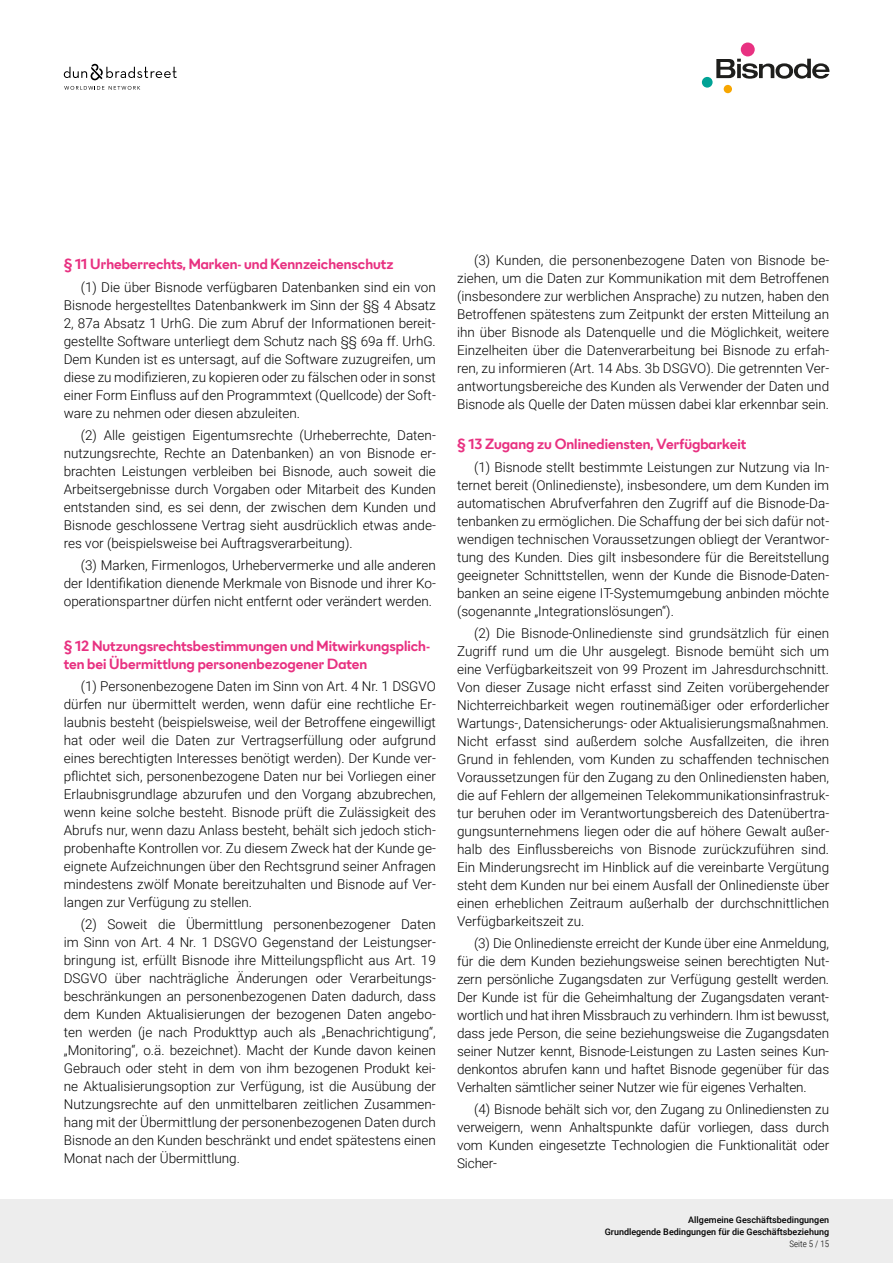
<style>
.page{position:relative;width:893px;height:1263px;background:#fff}
.page>*{position:absolute;margin:0;border:0;box-sizing:border-box;transform-origin:0 0}
.t1{font:300 13.5px/18px "Roboto";color:#000;text-align:justify}
.t2{font:700 13.5px/18px "Bisnode Sans";color:#e83181}
.t3{font:500 9px/12px "Roboto";color:#000;text-align:right}
.t4{font:300 9px "Roboto Condensed";color:#000}
</style>
<div class="page">
<div style="left:0;top:1199px;width:893px;height:64px;background:#ededed"></div>
<svg style="left:716px;top:59px;width:113px;height:20px"></svg>
<div style="left:741px;top:43px;width:14px;height:13px;background:#e83181;border-radius:50%"></div>
<div style="left:702px;top:77px;width:11px;height:11px;background:#00a295;border-radius:50%"></div>
<div style="left:724px;top:85px;width:8px;height:8px;background:#f7a600;border-radius:50%"></div>
<svg style="left:64px;top:63px;width:113px;height:17px"></svg>
<svg style="left:64px;top:86px;width:76px;height:4px"></svg>
<p class="t2" style="left:64px;top:255px;width:331px">§ 11 Urheberrechts, Marken- und Kennzeichenschutz</p>
<p class="t1" style="left:64px;top:277px;width:374px;text-indent:17px">(1) Die über Bisnode verfügbaren Datenbanken sind ein von Bisnode hergestelltes Datenbankwerk im Sinn der §§ 4 Absatz 2, 87a Absatz 1 UrhG. Die zum Abruf der Informationen bereit&shy;gestellte Software unterliegt dem Schutz nach §§ 69a ff. UrhG.<br>Dem Kunden ist es untersagt, auf die Software zuzugreifen, um diese zu modifizieren, zu kopieren oder zu fälschen oder in sonst einer Form Einfluss auf den Programmtext (Quellcode) der Soft&shy;ware zu nehmen oder diesen abzuleiten.</p>
<p class="t1" style="left:64px;top:425px;width:374px;text-indent:17px">(2) Alle geistigen Eigentumsrechte (Urheberrechte, Daten&shy;nutzungsrechte, Rechte an Datenbanken) an von Bisnode er&shy;brachten Leistungen verbleiben bei Bisnode, auch soweit die Arbeitsergebnisse durch Vorgaben oder Mitarbeit des Kunden entstanden sind, es sei denn, der zwischen dem Kunden und Bisnode geschlossene Vertrag sieht ausdrücklich etwas ande&shy;res vor (beispielsweise bei Auftragsverarbeitung).</p>
<p class="t1" style="left:64px;top:556px;width:374px;text-indent:17px">(3) Marken, Firmenlogos, Urhebervermerke und alle anderen der Identifikation dienende Merkmale von Bisnode und ihrer Ko&shy;operationspartner dürfen nicht entfernt oder verändert werden.</p>
<p class="t2" style="left:64px;top:636px;width:368px">§ 12 Nutzungsrechtsbestimmungen und Mitwirkungsplich&shy;ten bei Übermittlung personenbezogener Daten</p>
<p class="t1" style="left:64px;top:676px;width:374px;text-indent:17px">(1) Personenbezogene Daten im Sinn von Art. 4 Nr. 1 DSGVO dürfen nur übermittelt werden, wenn dafür eine rechtliche Er&shy;laubnis besteht (beispielsweise, weil der Betroffene eingewilligt hat oder weil die Daten zur Vertragserfüllung oder aufgrund eines berechtigten Interesses benötigt werden). Der Kunde ver&shy;pflichtet sich, personenbezogene Daten nur bei Vorliegen einer Erlaubnisgrundlage abzurufen und den Vorgang abzubrechen, wenn keine solche besteht. Bisnode prüft die Zulässigkeit des Abrufs nur, wenn dazu Anlass besteht, behält sich jedoch stich&shy;probenhafte Kontrollen vor. Zu diesem Zweck hat der Kunde ge&shy;eignete Aufzeichnungen über den Rechtsgrund seiner Anfragen mindestens zwölf Monate bereitzuhalten und Bisnode auf Ver&shy;langen zur Verfügung zu stellen.</p>
<p class="t1" style="left:64px;top:915px;width:374px;text-indent:17px">(2) Soweit die Übermittlung personenbezogener Daten im Sinn von Art. 4 Nr. 1 DSGVO Gegenstand der Leistungser&shy;bringung ist, erfüllt Bisnode ihre Mitteilungspflicht aus Art. 19<br>DSGVO über nachträgliche Änderungen oder Verarbeitungs&shy;beschränkungen an personenbezogenen Daten dadurch, dass dem Kunden Aktualisierungen der bezogenen Daten angebo&shy;ten werden (je nach Produkttyp auch als „Benachrichtigung“, „Monitoring“, o.ä. bezeichnet). Macht der Kunde davon keinen Gebrauch oder steht in dem von ihm bezogenen Produkt kei&shy;ne Aktualisierungsoption zur Verfügung, ist die Ausübung der Nutzungsrechte auf den unmittelbaren zeitlichen Zusammen&shy;hang mit der Übermittlung der personenbezogenen Daten durch Bisnode an den Kunden beschränkt und endet spätestens einen Monat nach der Übermittlung.</p>
<p class="t1" style="left:457px;top:251px;width:374px;text-indent:17px">(3) Kunden, die personenbezogene Daten von Bisnode be&shy;ziehen, um die Daten zur Kommunikation mit dem Betroffenen (insbesondere zur werblichen Ansprache) zu nutzen, haben den Betroffenen spätestens zum Zeitpunkt der ersten Mitteilung an ihn über Bisnode als Datenquelle und die Möglichkeit, weitere Einzelheiten über die Datenverarbeitung bei Bisnode zu erfah&shy;ren, zu informieren (Art. 14 Abs. 3b DSGVO). Die getrennten Ver&shy;antwortungsbereiche des Kunden als Verwender der Daten und Bisnode als Quelle der Daten müssen dabei klar erkennbar sein.</p>
<p class="t2" style="left:457px;top:435px;width:291px">§ 13 Zugang zu Onlinediensten, Verfügbarkeit</p>
<p class="t1" style="left:457px;top:457px;width:374px;text-indent:17px">(1) Bisnode stellt bestimmte Leistungen zur Nutzung via In&shy;ternet bereit (Onlinedienste), insbesondere, um dem Kunden im automatischen Abrufverfahren den Zugriff auf die Bisnode-Da&shy;tenbanken zu ermöglichen. Die Schaffung der bei sich dafür not&shy;wendigen technischen Voraussetzungen obliegt der Verantwor&shy;tung des Kunden. Dies gilt insbesondere für die Bereitstellung geeigneter Schnittstellen, wenn der Kunde die Bisnode-Daten&shy;banken an seine eigene IT-Systemumgebung anbinden möchte (sogenannte „Integrationslösungen“).</p>
<p class="t1" style="left:457px;top:623px;width:374px;text-indent:17px">(2) Die Bisnode-Onlinedienste sind grundsätzlich für einen Zugriff rund um die Uhr ausgelegt. Bisnode bemüht sich um eine Verfügbarkeitszeit von 99 Prozent im Jahresdurchschnitt.<br>Von dieser Zusage nicht erfasst sind Zeiten vorübergehender Nichterreichbarkeit wegen routinemäßiger oder erforderlicher Wartungs-, Datensicherungs- oder Aktualisierungsmaßnahmen.<br>Nicht erfasst sind außerdem solche Ausfallzeiten, die ihren Grund in fehlenden, vom Kunden zu schaffenden technischen Voraussetzungen für den Zugang zu den Onlinediensten haben, die auf Fehlern der allgemeinen Telekommunikationsinfrastruk&shy;tur beruhen oder im Verantwortungsbereich des Datenübertra&shy;gungsunternehmens liegen oder die auf höhere Gewalt außer&shy;halb des Einflussbereichs von Bisnode zurückzuführen sind.<br>Ein Minderungsrecht im Hinblick auf die vereinbarte Vergütung steht dem Kunden nur bei einem Ausfall der Onlinedienste über einen erheblichen Zeitraum außerhalb der durchschnittlichen Verfügbarkeitszeit zu.</p>
<p class="t1" style="left:457px;top:934px;width:374px;text-indent:17px">(3) Die Onlinedienste erreicht der Kunde über eine Anmeldung, für die dem Kunden beziehungsweise seinen berechtigten Nut&shy;zern persönliche Zugangsdaten zur Verfügung gestellt werden.<br>Der Kunde ist für die Geheimhaltung der Zugangsdaten verant&shy;wortlich und hat ihren Missbrauch zu verhindern. Ihm ist bewusst, dass jede Person, die seine beziehungsweise die Zugangsdaten seiner Nutzer kennt, Bisnode-Leistungen zu Lasten seines Kun&shy;denkontos abrufen kann und haftet Bisnode gegenüber für das Verhalten sämtlicher seiner Nutzer wie für eigenes Verhalten.</p>
<p class="t1" style="left:457px;top:1100px;width:374px;text-indent:17px">(4) Bisnode behält sich vor, den Zugang zu Onlinediensten zu verweigern, wenn Anhaltspunkte dafür vorliegen, dass durch vom Kunden eingesetzte Technologien die Funktionalität oder Sicher-</p>
<p class="t3" style="left:605px;top:1213px;width:226px">Allgemeine Geschäftsbedingungen<br>Grundlegende Bedingungen für die Geschäftsbeziehung</p>
<p class="t4" style="left:789px;top:1237px;width:41px">Seite 5 / 15</p>
</div>
